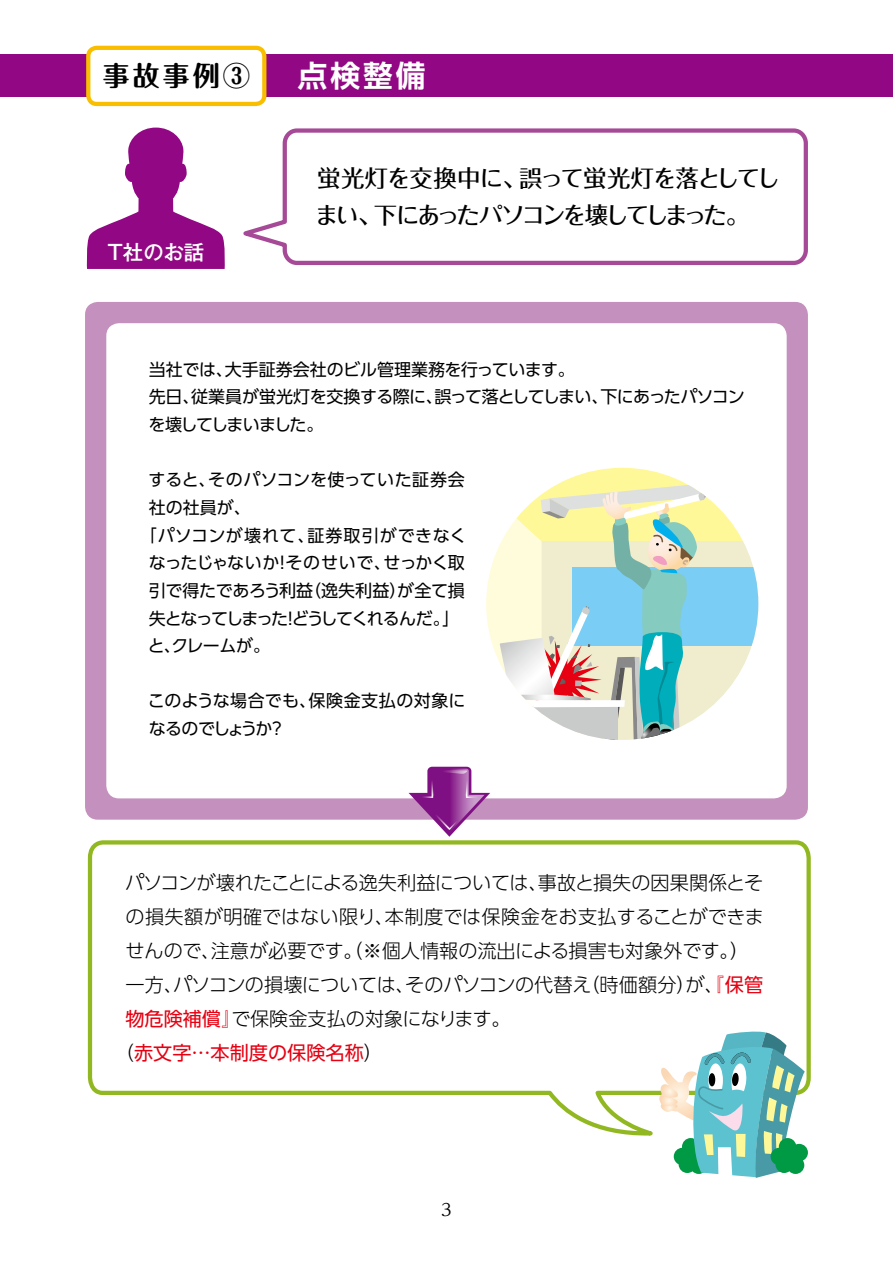
<style>
.page{position:relative;width:893px;height:1263px;background:#fff}
.page>*{position:absolute;margin:0;border:0;box-sizing:border-box;transform-origin:0 0}
.t1{font:700 29.7px "Shin Go Pro De";color:#fff}
.t2{font:700 27.3px "Maru Fo Pro";letter-spacing:.1em;color:#000}
.t3{font:500 23.4px/37.2px "Folk Pro";letter-spacing:-.095em;color:#000}
.t4{font:500 20.4px "Gothic MB101 Pro";color:#fff}
.t5{font:300 19.2px "UD Shin Go Pro";letter-spacing:-.005em;color:#000}
.t6{font:300 19.2px "UD Shin Go Pro";letter-spacing:-.035em;color:#000}
.t7{font:19.2px "UD Shin Go Pro";color:#e60012}
.t8{font:16.95px/27.6px "UD Shin Go Pro";letter-spacing:-.015em;color:#000}
.t9{font:16.95px "UD Shin Go Pro";letter-spacing:-.1em;color:#000}
.t10{font:16.95px "UD Shin Go Pro";letter-spacing:-.05em;color:#000}
.t11{font:16.95px "UD Shin Go Pro";letter-spacing:.01em;color:#000}
.t12{font:16.95px "UD Shin Go Pro";letter-spacing:.035em;color:#000}
.t13{font:16.95px "UD Reimin Pro";color:#000}
.s1{font-weight:400;color:#e60012}
.s2{font-weight:300;color:#000}
</style>
<div class="page">
<div style="left:85px;top:302px;width:723px;height:518px;background:#c490be;border-radius:13px"></div>
<div style="left:106px;top:323px;width:681px;height:475px;background:#fff;border-radius:13px"></div>
<svg style="left:87px;top:840px;width:724px;height:294px"></svg>
<svg style="left:243px;top:128px;width:565px;height:137px"></svg>
<svg style="left:409px;top:767px;width:81px;height:70px"></svg>
<svg style="left:86px;top:128px;width:139px;height:141px"></svg>
<svg style="left:655px;top:1030px;width:153px;height:148px"></svg>
<svg style="left:486px;top:468px;width:272px;height:272px"></svg>
<div style="left:0;top:55px;width:893px;height:42px;background:#920783"></div>
<div style="left:88px;top:48px;width:176px;height:56px;background:#fff;border-radius:9px"></div>
<div style="left:86px;top:46px;width:180px;height:60px;border:4px solid #fabe00;border-radius:9px"></div>
<h2 class="t2" style="left:103px;top:54px;width:149px">事故事例③</h2>
<h1 class="t1" style="left:298px;top:52px;width:129px">点検整備</h1>
<p class="t4" style="left:107px;top:235px;width:98px">T社のお話</p>
<h3 class="t3" style="left:315px;top:156px;width:467px">蛍光灯を交換中に、誤って蛍光灯を落としてしまい、下にあったパソコンを壊してしまった。</h3>
<p class="t8" style="left:148px;top:355px;width:598px">当社では、大手証券会社のビル管理業務を行っています。<br>先日、従業員が蛍光灯を交換する際に、誤って落としてしまい、下にあったパソコンを壊してしまいました。</p>
<p class="t11" style="left:149px;top:466px;width:318px">すると、そのパソコンを使っていた証券会</p>
<p class="t8" style="left:149px;top:493px;width:104px">社の社員が、</p>
<p class="t12" style="left:140px;top:521px;width:328px">「パソコンが壊れて、証券取引ができなく</p>
<p class="t10" style="left:149px;top:549px;width:318px">なったじゃないか！そのせいで、せっかく取</p>
<p class="t8" style="left:149px;top:576px;width:318px">引で得たであろう利益（逸失利益）が全て損</p>
<p class="t9" style="left:149px;top:604px;width:312px">失となってしまった！どうしてくれるんだ。」</p>
<p class="t8" style="left:148px;top:631px;width:124px">と、クレームが。</p>
<p class="t8" style="left:148px;top:687px;width:319px">このような場合でも、保険金支払の対象になるのでしょうか？</p>
<p class="t6" style="left:125px;top:867px;width:640px">パソコンが壊れたことによる逸失利益については、事故と損失の因果関係とそ</p>
<p class="t5" style="left:125px;top:901px;width:640px">の損失額が明確ではない限り、本制度では保険金をお支払することができま</p>
<p class="t5" style="left:125px;top:935px;width:625px">せんので、注意が必要です。（※個人情報の流出による損害も対象外です。）</p>
<p class="t5" style="left:125px;top:969px;width:639px">一方、パソコンの損壊については、そのパソコンの代替え（時価額分）が、<span class="s1">『保管</span></p>
<p class="t5" style="left:125px;top:1003px;width:387px"><span class="s1">物危険補償』</span>で保険金支払の対象になります。</p>
<p class="t7" style="left:115px;top:1037px;width:269px"><span class="s2">（</span>赤文字…本制度の保険名称<span class="s2">）</span></p>
<p class="t13" style="left:441px;top:1195px;width:12px">3</p>
</div>
